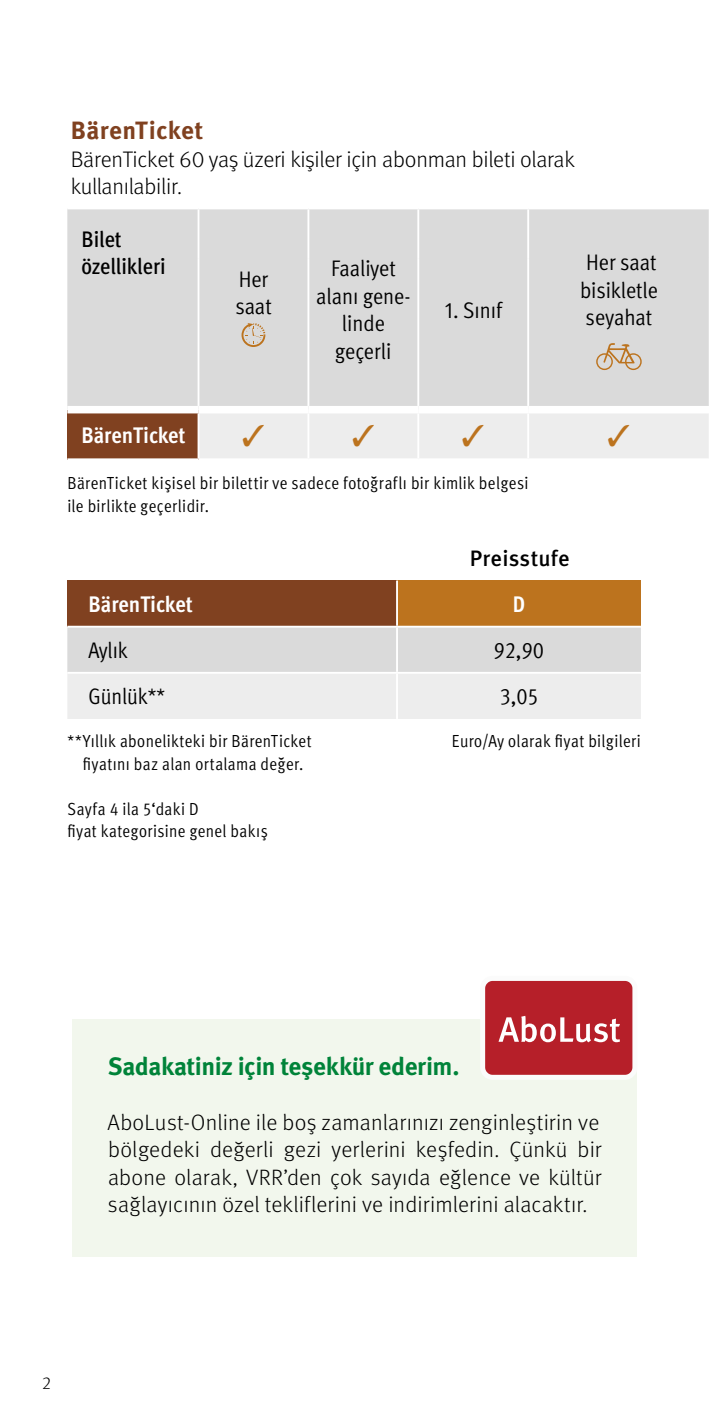
<style>
.page{position:relative;width:709px;height:1418px;background:#fff}
.page>*{position:absolute;margin:0;border:0;box-sizing:border-box;transform-origin:0 0}
.t1{font:700 25px "Meta Pro";letter-spacing:-.02em;color:#008339}
.t2{font:700 25px "Meta Pro";letter-spacing:.01em;color:#804120}
.t3{font:22.5px/27.5px "Meta Pro Cond Norm";color:#000}
.t4{font:300 22.5px/27.5px "Meta Pro";letter-spacing:-.01em;color:#000}
.t5{font:700 condensed 22.5px "Meta Pro";color:#fff}
.t6{font:500 condensed 22.5px/27.5px "Meta Pro";letter-spacing:-.005em;color:#000}
.t7{font:300 22.25px/27.5px "Meta Pro";letter-spacing:.005em;color:#000;text-align:justify}
.t8{font:500 22.25px "Meta Pro";letter-spacing:.01em;color:#000}
.t9{font:condensed 17.5px/22.5px "Meta Pro";letter-spacing:.02em;color:#000}
.t10{font:300 17.5px "Meta Pro";color:#000}
</style>
<div class="page">
<div style="left:67px;top:580px;width:330px;height:46px;background:#804120"></div>
<div style="left:397px;top:580px;width:244px;height:46px;background:#bc731e"></div>
<svg style="left:67px;top:627px;width:574px;height:92px;background:#e4e4e4"></svg>
<hr style="left:396px;top:580px;width:2px;height:45px;background:#fff">
<hr style="left:67px;top:625px;width:330px;height:2px;background:#fff">
<hr style="left:397px;top:625px;width:244px;height:2px;background:#fff">
<hr style="left:396px;top:627px;width:2px;height:45px;background:#fff">
<hr style="left:396px;top:673px;width:2px;height:46px;background:#fff">
<hr style="left:67px;top:672px;width:330px;height:1px;background:#fff">
<hr style="left:397px;top:672px;width:244px;height:1px;background:#fff">
<div style="left:72px;top:1019px;width:564px;height:237px;background:#f2f7ed"></div>
<div style="left:482px;top:978px;width:153px;height:99px;background:#b61f29;border-radius:10px"></div>
<div style="left:480px;top:975px;width:157px;height:104px;border:5px solid #fbfbfb;border-radius:10px"></div>
<div style="left:486px;top:990px;width:146px;height:77px;background:#b61f29"></div>
<svg style="left:498px;top:1015px;width:122px;height:27px"></svg>
<div style="left:67px;top:410px;width:131px;height:49px;background:#804120"></div>
<div style="left:67px;top:209px;width:641px;height:197px;background:#dadada"></div>
<hr style="left:307px;top:209px;width:2px;height:49px;background:#fff">
<hr style="left:417px;top:209px;width:2px;height:49px;background:#fff">
<hr style="left:527px;top:209px;width:2px;height:49px;background:#fff">
<hr style="left:307px;top:258px;width:2px;height:148px;background:#fff">
<hr style="left:417px;top:258px;width:2px;height:148px;background:#fff">
<hr style="left:527px;top:258px;width:2px;height:148px;background:#fff">
<hr style="left:197px;top:209px;width:2px;height:49px;background:#fff">
<hr style="left:197px;top:258px;width:2px;height:148px;background:#fff">
<hr style="left:197px;top:413px;width:2px;height:45px;background:#fff">
<hr style="left:67px;top:458px;width:131px;height:2px;background:#fff">
<div style="left:67px;top:406px;width:131px;height:7px;background:#fff"></div>
<svg style="left:241px;top:323px;width:24px;height:24px"></svg>
<svg style="left:596px;top:343px;width:45px;height:27px"></svg>
<svg style="left:198px;top:410px;width:511px;height:50px;background:#efefef"></svg>
<h1 class="t2" style="left:71px;top:111px;width:134px">BärenTicket</h1>
<p class="t4" style="left:71px;top:144px;width:505px">BärenTicket 60 yaş üzeri kişiler için abonman bileti olarak kullanılabilir.</p>
<p class="t6" style="left:81px;top:223px;width:86px">Bilet özellikleri</p>
<p class="t3" style="left:235px;top:264px;width:38px">Her saat</p>
<p class="t3" style="left:316px;top:253px;width:96px;text-align:center">Faaliyet alanı gene&shy;linde geçerli</p>
<p class="t3" style="left:445px;top:294px;width:59px">1. Sınıf</p>
<p class="t3" style="left:580px;top:247px;width:79px;text-align:justify">Her saat bisikletle seyahat</p>
<p class="t5" style="left:81px;top:418px;width:105px">BärenTicket</p>
<p class="t9" style="left:67px;top:471px;width:462px">BärenTicket kişisel bir bilettir ve sadece fotoğraflı bir kimlik belgesi ile birlikte geçerlidir.</p>
<p class="t8" style="left:469px;top:540px;width:101px">Preisstufe</p>
<p class="t5" style="left:89px;top:587px;width:106px">BärenTicket</p>
<p class="t5" style="left:513px;top:587px;width:14px">D</p>
<p class="t3" style="left:89px;top:635px;width:41px">Aylık</p>
<p class="t3" style="left:494px;top:635px;width:51px">92,90</p>
<p class="t3" style="left:89px;top:681px;width:78px">Günlük**</p>
<p class="t3" style="left:500px;top:681px;width:40px">3,05</p>
<p class="t9" style="left:67px;top:729px;width:246px">**Yıllık abonelikteki bir BärenTicket</p>
<p class="t9" style="left:452px;top:729px;width:191px">Euro/Ay olarak fiyat bilgileri</p>
<p class="t9" style="left:83px;top:751px;width:222px">fiyatını baz alan ortalama değer.</p>
<p class="t9" style="left:67px;top:796px;width:202px">Sayfa 4 ila 5‘daki D<br>fiyat kategorisine genel bakış</p>
<h1 class="t1" style="left:108px;top:1046px;width:353px">Sadakatiniz için teşekkür ederim.</h1>
<p class="t7" style="left:107px;top:1107px;width:496px">AboLust-Online ile boş zamanlarınızı zenginleştirin ve bölgedeki değerli gezi yerlerini keşfedin. Çünkü bir abone olarak, VRR’den çok sayıda eğlence ve kültür sağlayıcının özel tekliflerini ve indirimlerini alacaktır.</p>
<p class="t10" style="left:42px;top:1370px;width:10px">2</p>
</div>
